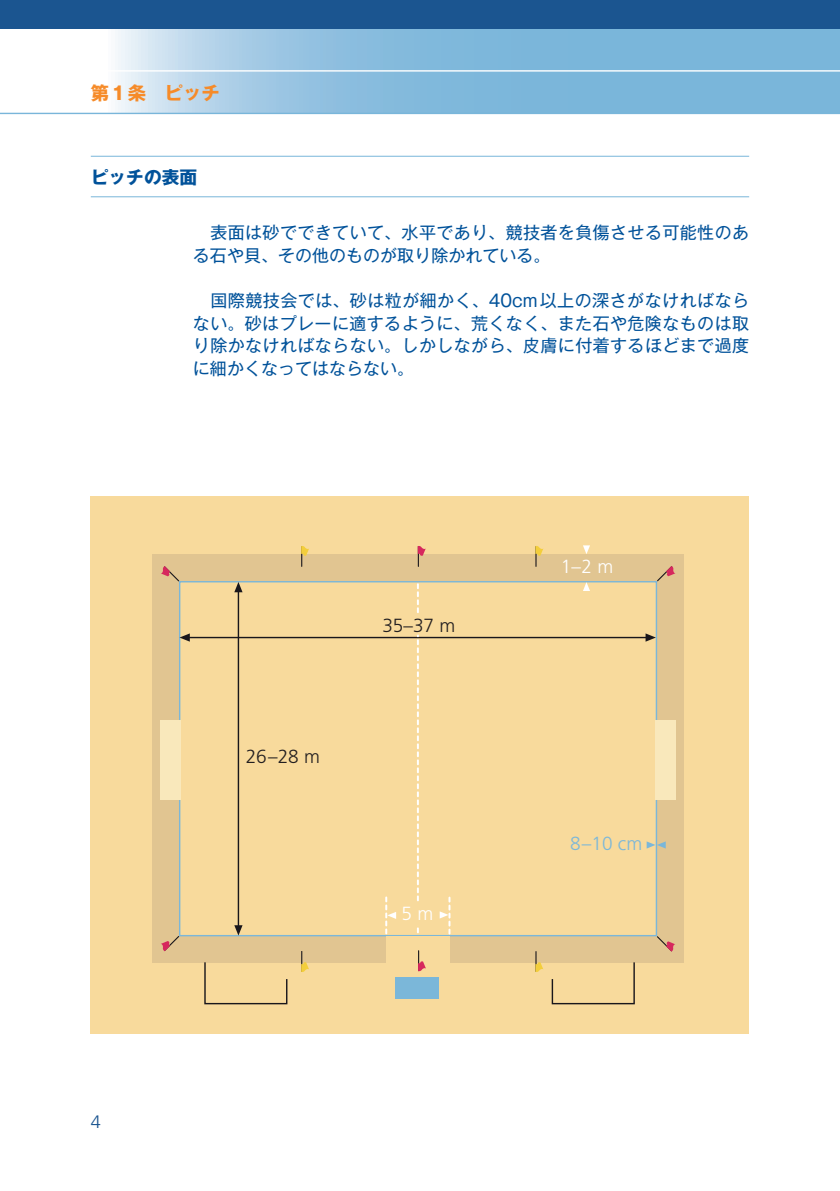
<style>
.page{position:relative;width:840px;height:1191px;background:#fff}
.page>*{position:absolute;margin:0;border:0;box-sizing:border-box;transform-origin:0 0}
.t1{font:300 19px "Frutiger";color:#231f20}
.t2{font:300 19px "Frutiger";color:#fff}
.t3{font:300 19px "Frutiger";color:#7bb7d9}
.t4{font:18.4px "Gothic MB101 Pro Bold 90 pv RKSJ H";color:#f68b29}
.t5{font:300 18px "Frutiger";color:#1b5590}
.t6{font:17.8px "Gothic MB101 Pro Bold 90 pv RKSJ H";color:#01529a}
.t7{font:17px/22.6px "Gothic MB101 Pro Regular 90 pv RKSJ H";letter-spacing:.025em;color:#01529a}
</style>
<div class="page">
<svg style="left:0;top:28px;width:839px;height:85px;background:#9bc7e2"></svg>
<div style="left:0;top:0;width:839px;height:28px;background:#1b5590"></div>
<hr style="left:0;top:70px;width:839px;height:2px;background:#fff">
<hr style="left:0;top:113px;width:839px;height:1px;background:#79b6da">
<hr style="left:91px;top:156px;width:657px;height:1px;background:#79b6da">
<hr style="left:91px;top:196px;width:657px;height:1px;background:#79b6da">
<div style="left:91px;top:496px;width:657px;height:537px;background:#f8da9c"></div>
<div style="left:152px;top:554px;width:531px;height:408px;background:#e1c591"></div>
<div style="left:179px;top:582px;width:477px;height:353px;background:#f8da9c"></div>
<svg style="left:203px;top:962px;width:85px;height:43px"></svg>
<div style="left:386px;top:936px;width:63px;height:28px;background:#f8da9c"></div>
<hr style="left:237px;top:591px;width:2px;height:335px;background:#19161b">
<svg style="left:234px;top:582px;width:8px;height:10px"></svg>
<svg style="left:234px;top:925px;width:8px;height:10px"></svg>
<hr style="left:189px;top:637px;width:457px;height:1px;background:#19161b">
<svg style="left:645px;top:633px;width:10px;height:8px"></svg>
<svg style="left:179px;top:633px;width:11px;height:8px"></svg>
<div style="left:395px;top:977px;width:44px;height:21px;background:#7bb7d9"></div>
<svg style="left:417px;top:546px;width:8px;height:21px"></svg>
<svg style="left:535px;top:546px;width:8px;height:21px"></svg>
<svg style="left:301px;top:546px;width:8px;height:21px"></svg>
<svg style="left:657px;top:566px;width:18px;height:15px"></svg>
<svg style="left:161px;top:566px;width:18px;height:15px"></svg>
<svg style="left:418px;top:950px;width:8px;height:21px"></svg>
<svg style="left:535px;top:951px;width:8px;height:21px"></svg>
<svg style="left:301px;top:951px;width:8px;height:21px"></svg>
<svg style="left:161px;top:936px;width:18px;height:15px"></svg>
<div style="left:655px;top:720px;width:20px;height:79px;background:#f9e8bb"></div>
<div style="left:160px;top:720px;width:20px;height:79px;background:#f9e8bb"></div>
<svg style="left:582px;top:582px;width:7px;height:9px"></svg>
<svg style="left:646px;top:841px;width:19px;height:7px"></svg>
<svg style="left:583px;top:545px;width:6px;height:9px"></svg>
<svg style="left:550px;top:962px;width:85px;height:43px"></svg>
<svg style="left:656px;top:936px;width:19px;height:15px"></svg>
<svg style="left:385px;top:584px;width:65px;height:351px"></svg>
<p class="t4" style="left:91px;top:86px;width:130px">第１条　ピッチ</p>
<p class="t6" style="left:91px;top:170px;width:108px">ピッチの表面</p>
<p class="t7" style="left:193px;top:224px;width:557px">　表面は砂でできていて、水平であり、競技者を負傷させる可能性のある石や貝、その他のものが取り除かれている。</p>
<p class="t7" style="left:193px;top:292px;width:557px;text-align:justify">　国際競技会では、砂は粒が細かく、40cm以上の深さがなければならない。砂はプレーに適するように、荒くなく、また石や危険なものは取り除かなければならない。しかしながら、皮膚に付着するほどまで過度に細かくなってはならない。</p>
<p class="t5" style="left:91px;top:1114px;width:12px">4</p>
<p class="t1" style="left:245px;top:749px;width:76px">26–28 m</p>
<p class="t1" style="left:382px;top:618px;width:74px">35–37 m</p>
<p class="t2" style="left:401px;top:906px;width:33px">5 m</p>
<p class="t2" style="left:560px;top:559px;width:54px">1–2 m</p>
<p class="t3" style="left:569px;top:835px;width:74px">8–10 cm</p>
</div>
